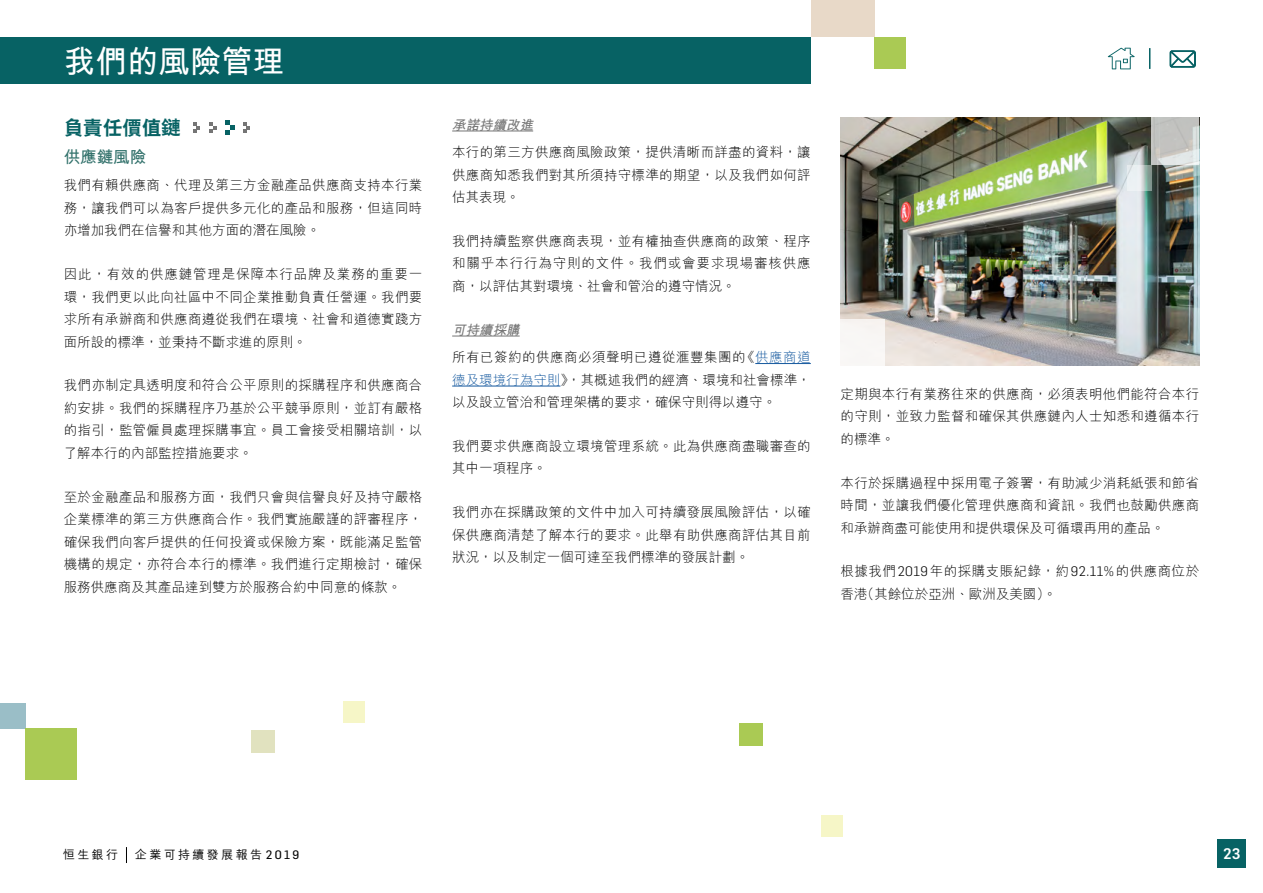
<style>
.page{position:relative;width:1263px;height:893px;background:#fff}
.page>*{position:absolute;margin:0;border:0;box-sizing:border-box;transform-origin:0 0}
.t1{font:700 31.5px "M Hei HK";color:#fff}
.t2{font:800 19.5px "C Hei 2 HK";color:#076264}
.t3{font:700 16.5px "M Hei HK";color:#33726c}
.t4{font:500 15px "Flama";color:#fff}
.t5{font:300 13.5px/22.5px "M Hei HK";letter-spacing:.02em;color:#000;text-align:justify}
.t6{font:300 13.5px/22.5px "M Hei HK";color:#000}
.t7{font:italic 700 13.5px "M Hei HK";color:#757575}
.t8{font:500 12px "M Hei HK";letter-spacing:.2em;color:#000}
.s1{font-weight:700;font-style:italic;color:#757575}
.s2{color:#15599f}
.s3{font-family:"Flama"}
.s4{font-family:"Flama Basic";font-weight:400}
</style>
<div class="page">
<svg style="left:126px;top:847px;width:1px;height:16px"></svg>
<div style="left:811px;top:0;width:63px;height:37px;background:#e8d9c8"></div>
<div style="left:874px;top:37px;width:32px;height:32px;background:#aaca54"></div>
<div style="left:0;top:37px;width:811px;height:47px;background:#076264"></div>
<div style="left:739px;top:723px;width:23px;height:23px;background:#aaca54"></div>
<div style="left:821px;top:815px;width:22px;height:22px;background:#f6f6c7"></div>
<div style="left:343px;top:701px;width:21px;height:22px;background:#f6f6c7"></div>
<div style="left:251px;top:730px;width:23px;height:23px;background:#e1e2bf"></div>
<div style="left:0;top:703px;width:26px;height:26px;background:#9abec7"></div>
<div style="left:26px;top:729px;width:51px;height:51px;background:#aaca54"></div>
<svg style="left:193px;top:122px;width:7px;height:11px"></svg>
<svg style="left:210px;top:122px;width:7px;height:11px"></svg>
<svg style="left:225px;top:120px;width:10px;height:15px"></svg>
<svg style="left:243px;top:122px;width:7px;height:11px"></svg>
<hr style="left:452px;top:131px;width:81px;height:1px;background:#757575">
<hr style="left:452px;top:336px;width:68px;height:1px;background:#757575">
<hr style="left:755px;top:363px;width:56px;height:1px;background:#15599f">
<hr style="left:452px;top:386px;width:108px;height:1px;background:#15599f">
<img style="left:840px;top:118px;width:359px;height:247px">
<div style="left:840px;top:319px;width:45px;height:46px;background:#f8f6f5"></div>
<svg style="left:1127px;top:165px;width:24px;height:26px"></svg>
<svg style="left:1151px;top:118px;width:48px;height:47px;background:#cacbc9"></svg>
<div style="left:1217px;top:839px;width:29px;height:28px;background:#076264"></div>
<svg style="left:1149px;top:48px;width:1px;height:21px"></svg>
<img style="left:1112px;top:47px;width:19px;height:23px">
<svg style="left:1169px;top:50px;width:27px;height:18px"></svg>
<svg style="left:1108px;top:48px;width:27px;height:21px"></svg>
<h1 class="t1" style="left:64px;top:38px;width:222px">我們的風險管理</h1>
<h2 class="t2" style="left:64px;top:115px;width:118px">負責任價值鏈</h2>
<p class="t3" style="left:64px;top:145px;width:84px">供應鏈風險</p>
<p class="t5" style="left:64px;top:174px;width:360px">我們有賴供應商、代理及第三方金融產品供應商支持本行業務，讓我們可以為客戶提供多元化的產品和服務，但這同時亦增加我們在信譽和其他方面的潛在風險。</p>
<p class="t5" style="left:64px;top:262px;width:360px">因此，有效的供應鏈管理是保障本行品牌及業務的重要一環，我們更以此向社區中不同企業推動負責任營運。我們要求所有承辦商和供應商遵從我們在環境、社會和道德實踐方面所設的標準，並秉持不斷求進的原則。</p>
<p class="t5" style="left:64px;top:374px;width:360px">我們亦制定具透明度和符合公平原則的採購程序和供應商合約安排。我們的採購程序乃基於公平競爭原則，並訂有嚴格的指引，監管僱員處理採購事宜。員工會接受相關培訓，以了解本行的內部監控措施要求。</p>
<p class="t5" style="left:64px;top:485px;width:360px">至於金融產品和服務方面，我們只會與信譽良好及持守嚴格企業標準的第三方供應商合作。我們實施嚴謹的評審程序，確保我們向客戶提供的任何投資或保險方案，既能滿足監管機構的規定，亦符合本行的標準。我們進行定期檢討，確保服務供應商及其產品達到雙方於服務合約中同意的條款。</p>
<p class="t7" style="left:452px;top:115px;width:86px">承諾持續改進</p>
<p class="t5" style="left:452px;top:140px;width:360px">本行的第三方供應商風險政策，提供清晰而詳盡的資料，讓供應商知悉我們對其所須持守標準的期望，以及我們如何評估其表現。</p>
<p class="t5" style="left:452px;top:229px;width:360px">我們持續監察供應商表現，並有權抽查供應商的政策、程序和關乎本行行為守則的文件。我們或會要求現場審核供應商，以評估其對環境、社會和管治的遵守情況。</p>
<p class="t5" style="left:452px;top:315px;width:360px;line-height:27.5px"><span class="s1">可持續採購<br></span>所有已簽約的供應商必須聲明已遵從滙豐集團的《<span class="s2">供應商道</span></p>
<p class="t6" style="left:452px;top:368px;width:360px"><span class="s2">德及環境行為守則</span>》，其概述我們的經濟、環境和社會標準，以及設立管治和管理架構的要求，確保守則得以遵守。</p>
<p class="t5" style="left:452px;top:434px;width:360px">我們要求供應商設立環境管理系統。此為供應商盡職審查的其中一項程序。</p>
<p class="t5" style="left:452px;top:500px;width:360px">我們亦在採購政策的文件中加入可持續發展風險評估，以確保供應商清楚了解本行的要求。此舉有助供應商評估其目前狀況，以及制定一個可達至我們標準的發展計劃。</p>
<p class="t5" style="left:840px;top:382px;width:360px">定期與本行有業務往來的供應商，必須表明他們能符合本行的守則，並致力監督和確保其供應鏈內人士知悉和遵循本行的標準。</p>
<p class="t5" style="left:840px;top:471px;width:360px">本行於採購過程中採用電子簽署，有助減少消耗紙張和節省時間，並讓我們優化管理供應商和資訊。我們也鼓勵供應商和承辦商盡可能使用和提供環保及可循環再用的產品。</p>
<p class="t5" style="left:840px;top:560px;width:360px">根據我們<span class="s3">2019</span>年的採購支賬紀錄，約<span class="s3">92.11%</span>的供應商位於香港（其餘位於亞洲、歐洲及美國）。</p>
<p class="t8" style="left:63px;top:846px;width:57px">恒生銀行</p>
<p class="t8" style="left:135px;top:846px;width:166px">企業可持續發展報告<span class="s4">2019</span></p>
<p class="t4" style="left:1223px;top:842px;width:19px">23</p>
</div>
